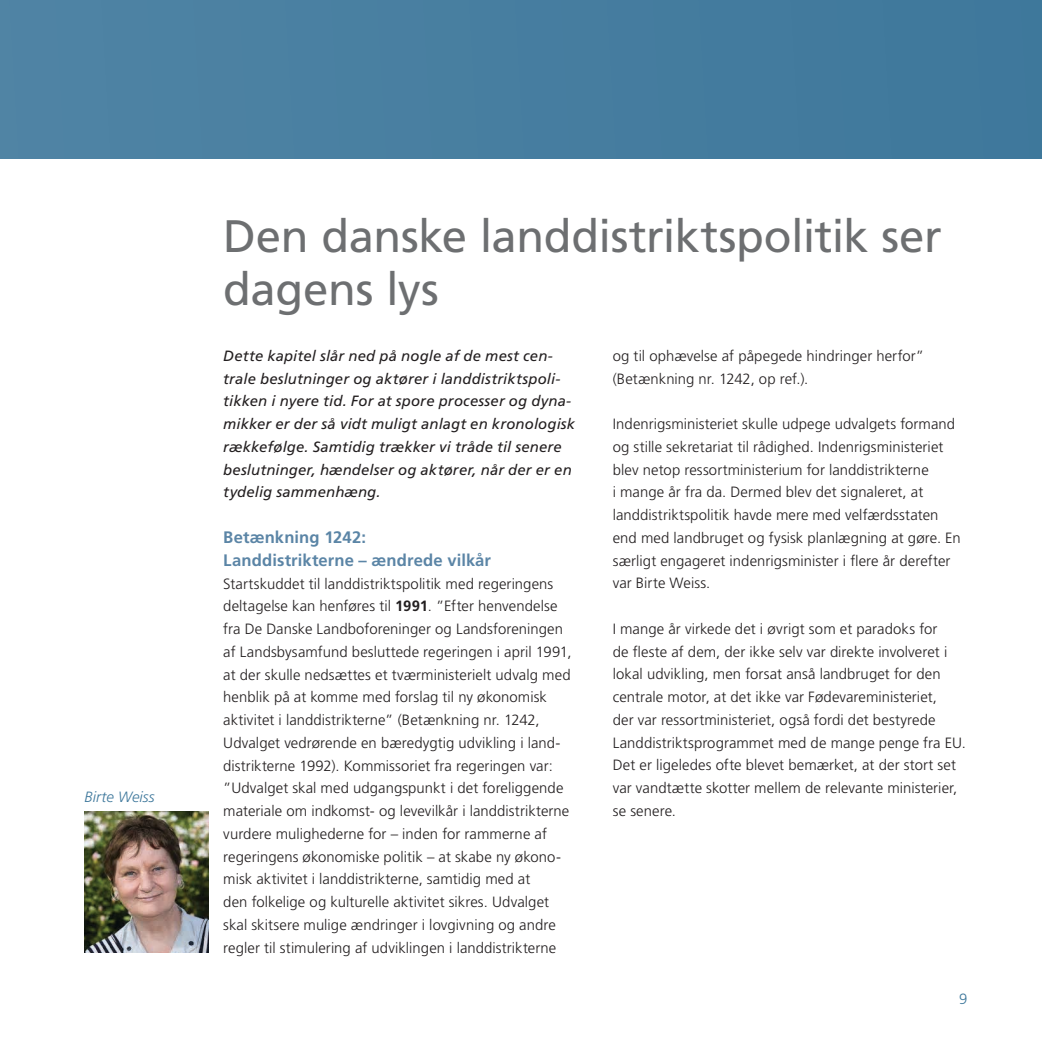
<style>
.page{position:relative;width:1042px;height:1042px;background:#fff}
.page>*{position:absolute;margin:0;border:0;box-sizing:border-box;transform-origin:0 0}
.t1{font:45.5px/52.5px "Frutiger LT Std";letter-spacing:-.01em;color:#6d6f71}
.t2{font:700 16.62px/22.8px "Frutiger LT Std";letter-spacing:.01em;color:#5b85a6}
.t3{font:300 14.88px/22.8px "Frutiger LT Std";letter-spacing:.005em;color:#231f20}
.t4{font:italic 14.88px/22.8px "Frutiger LT Std";letter-spacing:.01em;color:#231f20}
.t5{font:italic 300 14.88px "Frutiger LT Std";letter-spacing:.005em;color:#3d779b}
.t6{font:300 14.88px "Frutiger LT Std";color:#3d779b}
.s1{font-weight:700}
</style>
<div class="page">
<div style="left:0;top:0;width:1042px;height:159px;background:#477ea0"></div>
<img style="left:84px;top:811px;width:124px;height:141px">
<p class="t5" style="left:84px;top:788px;width:72px">Birte Weiss</p>
<h1 class="t1" style="left:223px;top:211px;width:720px">Den danske landdistriktspolitik ser dagens lys</h1>
<p class="t4" style="left:223px;top:344px;width:353px">Dette kapitel slår ned på nogle af de mest cen&shy;trale beslutninger og aktører i landdistriktspoli&shy;tikken i nyere tid. For at spore processer og dyna&shy;mikker er der så vidt muligt anlagt en kronologisk rækkefølge. Samtidig trækker vi tråde til senere beslutninger, hændelser og aktører, når der er en tydelig sammenhæng.</p>
<p class="t2" style="left:223px;top:526px;width:269px">Betænkning 1242:<br>Landdistrikterne – ændrede vilkår</p>
<p class="t3" style="left:223px;top:572px;width:350px">Startskuddet til landdistriktspolitik med regeringens deltagelse kan henføres til <span class="s1">1991</span>. ”Efter henvendelse fra De Danske Landboforeninger og Landsforeningen af Landsbysamfund besluttede regeringen i april 1991, at der skulle nedsættes et tværministerielt udvalg med henblik på at komme med forslag til ny økonomisk aktivitet i landdistrikterne” (Betænkning nr. 1242, Udvalget vedrørende en bæredygtig udvikling i land&shy;distrikterne 1992). Kommissoriet fra regeringen var: ”Udvalget skal med udgangspunkt i det foreliggende materiale om indkomst- og levevilkår i landdistrikterne vurdere mulighederne for – inden for rammerne af regeringens økonomiske politik – at skabe ny økono&shy;misk aktivitet i landdistrikterne, samtidig med at<br>den folkelige og kulturelle aktivitet sikres. Udvalget skal skitsere mulige ændringer i lovgivning og andre regler til stimulering af udviklingen i landdistrikterne</p>
<p class="t3" style="left:613px;top:344px;width:313px">og til ophævelse af påpegede hindringer herfor” (Betænkning nr. 1242, op ref.).</p>
<p class="t3" style="left:613px;top:413px;width:349px">Indenrigsministeriet skulle udpege udvalgets formand og stille sekretariat til rådighed. Indenrigsministeriet blev netop ressortministerium for landdistrikterne<br>i mange år fra da. Dermed blev det signaleret, at landdistriktspolitik havde mere med velfærdsstaten end med landbruget og fysisk planlægning at gøre. En særligt engageret indenrigsminister i flere år derefter var Birte Weiss.</p>
<p class="t3" style="left:613px;top:617px;width:355px">I mange år virkede det i øvrigt som et paradoks for<br>de fleste af dem, der ikke selv var direkte involveret i lokal udvikling, men forsat anså landbruget for den centrale motor, at det ikke var Fødevareministeriet,<br>der var ressortministeriet, også fordi det bestyrede Landdistriktsprogrammet med de mange penge fra EU.<br>Det er ligeledes ofte blevet bemærket, at der stort set var vandtætte skotter mellem de relevante ministerier, se senere.</p>
<p class="t6" style="left:959px;top:990px;width:10px">9</p>
</div>
